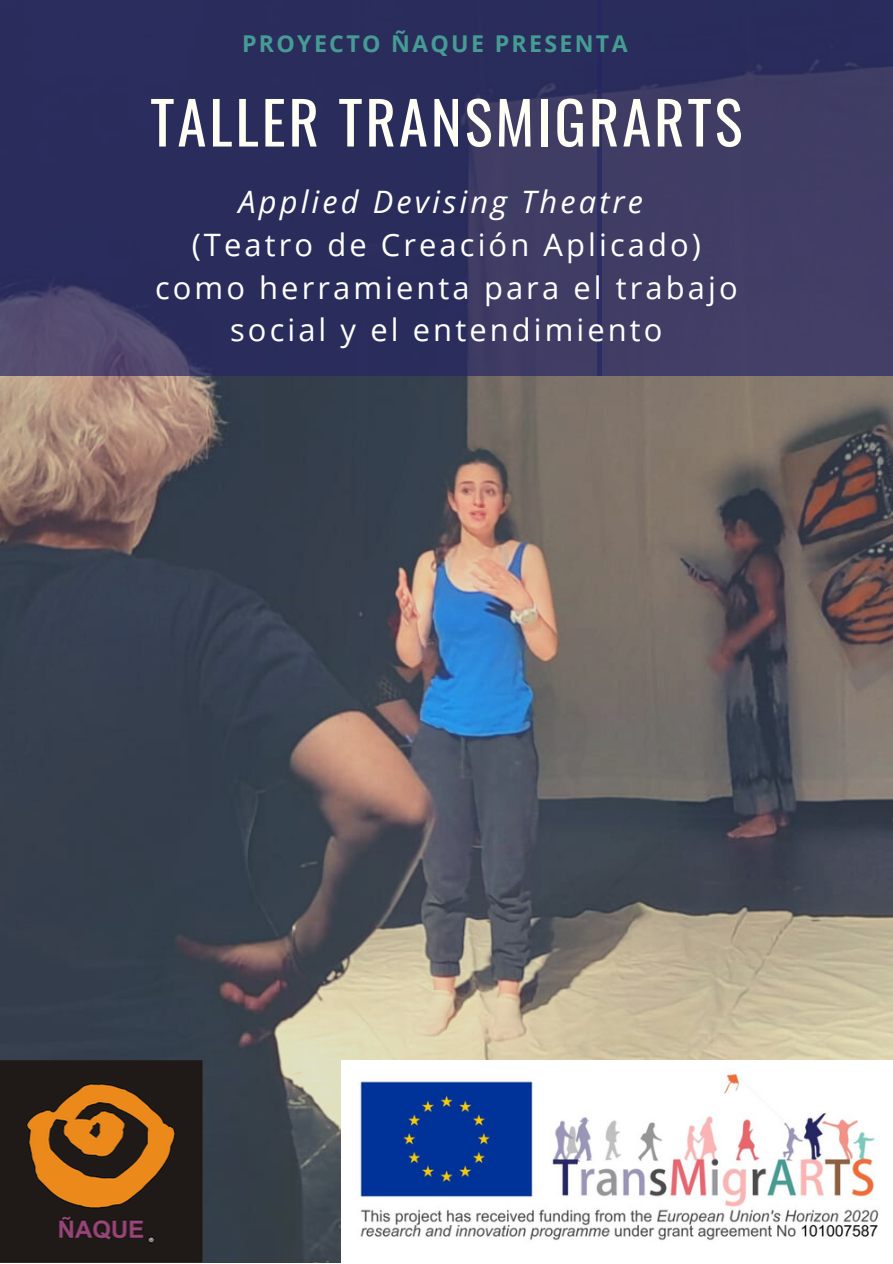
<style>
.page{position:relative;width:893px;height:1264px;background:#fff}
.page>*{position:absolute;margin:0;border:0;box-sizing:border-box;transform-origin:0 0}
.t1{font:58.65px "Oswald";letter-spacing:.05em;color:#fffef5}
.t2{font:30.9px/42.8px "Open Sans";letter-spacing:.1em;color:#fff;text-align:center}
.t3{font:italic 30.9px "Open Sans";letter-spacing:.1em;color:#fff}
.t4{font:700 23.1px "Open Sans";letter-spacing:.1em;color:#469c93}
</style>
<div class="page">
<img style="left:0;top:375px;width:892px;height:887px">
<svg style="left:0;top:0;width:597px;height:375px;fill:#2a2d5c"></svg>
<img style="left:341px;top:1060px;width:551px;height:202px">
<div style="left:597px;top:0;width:295px;height:375px;background:linear-gradient(to bottom,#2f315e,#484369)"></div>
<img style="left:0;top:1060px;width:202px;height:202px">
<p class="t4" style="left:242px;top:27px;width:387px">PROYECTO ÑAQUE PRESENTA</p>
<h1 class="t1" style="left:150px;top:76px;width:593px">TALLER TRANSMIGRARTS</h1>
<p class="t3" style="left:238px;top:180px;width:406px">Applied Devising Theatre</p>
<p class="t2" style="left:155px;top:222px;width:584px">(Teatro de Creación Aplicado) como herramienta para el trabajo social y el entendimiento</p>
</div>
